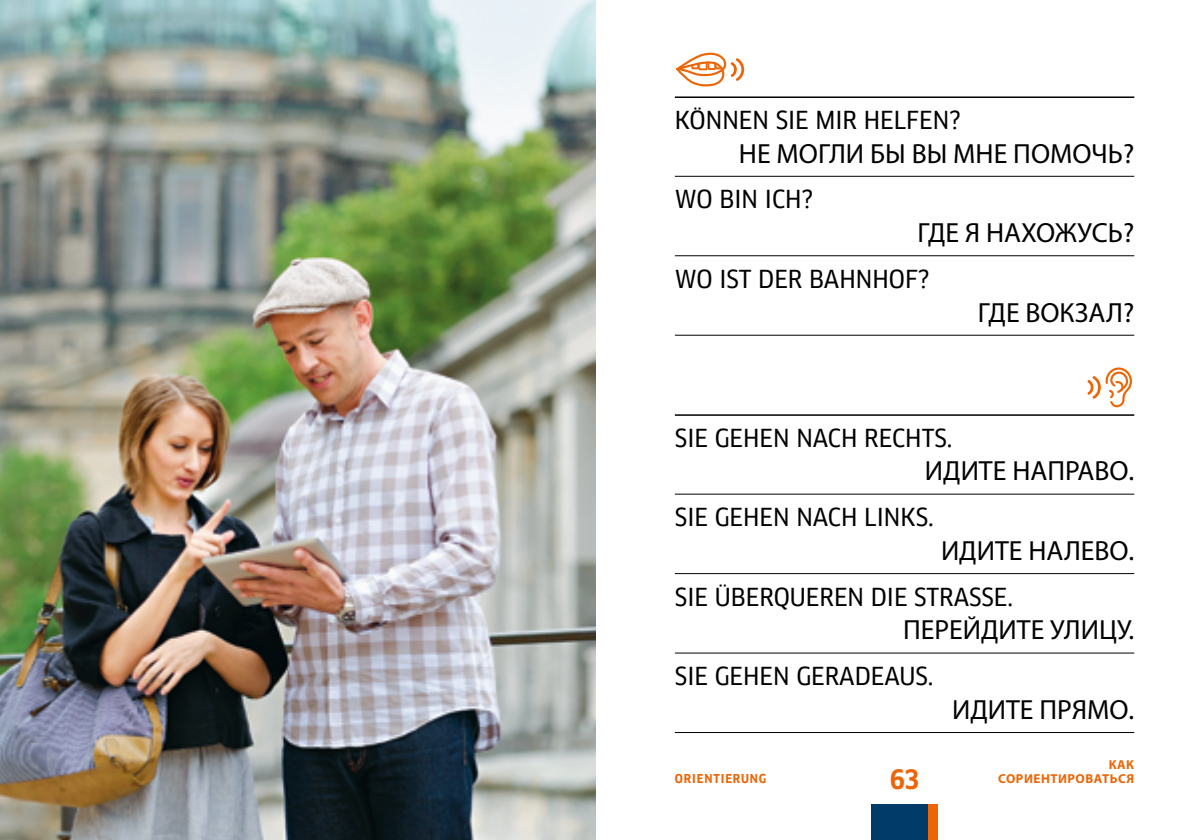
<style>
.page{position:relative;width:1191px;height:840px;background:#fff}
.page>*{position:absolute;margin:0;border:0;box-sizing:border-box;transform-origin:0 0}
.t1{font:27.8px "Myriad Pro";color:#000}
.t2{font:700 26px "Goethe FF Clan";color:#ec6608}
.t3{font:24.2px "Clan Narrow LF News";color:#000}
.t4{font:700 13px/14.2px "Myriad Pro";letter-spacing:.04em;color:#ec6608;text-align:right}
.t5{font:700 12px "Goethe FF Clan";letter-spacing:.07em;color:#ec6608}
</style>
<div class="page">
<hr style="left:595px;top:0;width:1px;height:839px;background:#000">
<hr style="left:675px;top:96px;width:459px;height:2px;background:#000">
<hr style="left:675px;top:176px;width:459px;height:1px;background:#000">
<hr style="left:675px;top:255px;width:459px;height:1px;background:#000">
<hr style="left:675px;top:334px;width:459px;height:1px;background:#000">
<hr style="left:675px;top:414px;width:459px;height:1px;background:#000">
<hr style="left:675px;top:493px;width:459px;height:1px;background:#000">
<hr style="left:675px;top:573px;width:459px;height:1px;background:#000">
<hr style="left:675px;top:652px;width:459px;height:1px;background:#000">
<hr style="left:675px;top:731px;width:459px;height:1px;background:#000">
<svg style="left:676px;top:53px;width:68px;height:33px"></svg>
<svg style="left:1087px;top:367px;width:45px;height:40px"></svg>
<div style="left:871px;top:804px;width:57px;height:35px;background:#003b69"></div>
<div style="left:928px;top:804px;width:10px;height:35px;background:#ec6608"></div>
<img style="left:0;top:0;width:595px;height:839px">
<p class="t3" style="left:675px;top:107px;width:287px">KÖNNEN SIE MIR HELFEN?</p>
<p class="t1" style="left:739px;top:136px;width:397px">НЕ МОГЛИ БЫ ВЫ МНЕ ПОМОЧЬ?</p>
<p class="t3" style="left:675px;top:186px;width:139px">WO BIN ICH?</p>
<p class="t1" style="left:917px;top:215px;width:218px">ГДЕ Я НАХОЖУСЬ?</p>
<p class="t3" style="left:675px;top:265px;width:256px">WO IST DER BAHNHOF?</p>
<p class="t1" style="left:978px;top:295px;width:158px">ГДЕ ВОКЗАЛ?</p>
<p class="t3" style="left:675px;top:424px;width:279px">SIE GEHEN NACH RECHTS.</p>
<p class="t1" style="left:925px;top:453px;width:211px">ИДИТЕ НАПРАВО.</p>
<p class="t3" style="left:675px;top:504px;width:260px">SIE GEHEN NACH LINKS.</p>
<p class="t1" style="left:941px;top:533px;width:195px">ИДИТЕ НАЛЕВО.</p>
<p class="t3" style="left:675px;top:583px;width:339px">SIE ÜBERQUEREN DIE STRASSE.</p>
<p class="t1" style="left:903px;top:612px;width:233px">ПЕРЕЙДИТЕ УЛИЦУ.</p>
<p class="t3" style="left:675px;top:662px;width:260px">SIE GEHEN GERADEAUS.</p>
<p class="t1" style="left:952px;top:692px;width:184px">ИДИТЕ ПРЯМО.</p>
<p class="t5" style="left:675px;top:771px;width:93px">ORIENTIERUNG</p>
<p class="t2" style="left:890px;top:763px;width:30px">63</p>
<p class="t4" style="left:998px;top:756px;width:137px">КАК<br>СОРИЕНТИРОВАТЬСЯ</p>
</div>
